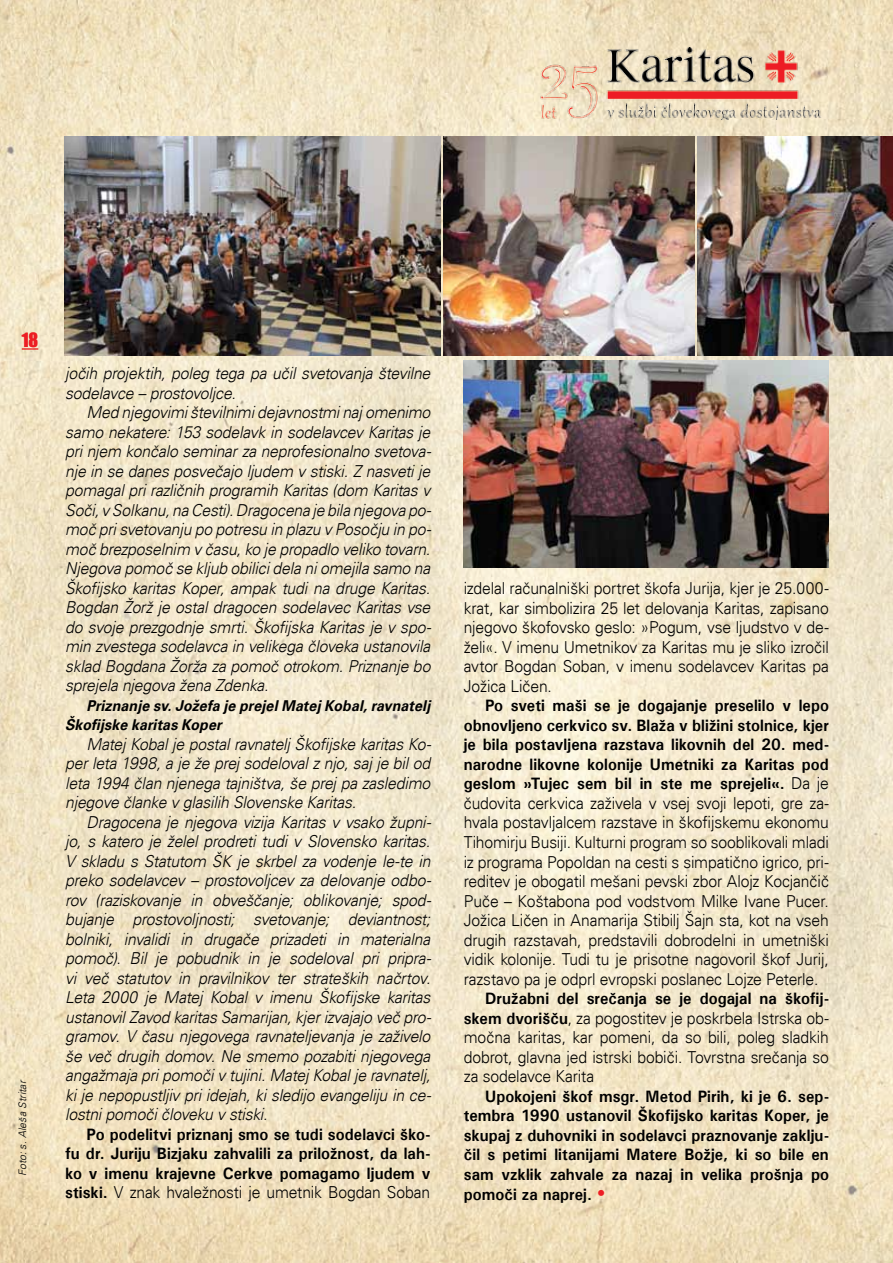
<style>
.page{position:relative;width:893px;height:1263px;background:#fff}
.page>*{position:absolute;margin:0;border:0;box-sizing:border-box;transform-origin:0 0}
.t1{font:18px "Impact";color:#ed1d24}
.t2{font:italic 300 16.5px/19.5px "Univers";letter-spacing:-.01em;color:#000;text-align:justify;scale:.95 1}
.t3{font:300 16.5px/19.5px "Univers";letter-spacing:-.01em;color:#000;text-align:justify;scale:.95 1}
.t4{font:700 16.5px/19.6px "Univers";letter-spacing:.005em;color:#000;text-align:justify;scale:.95 1}
.t5{font:italic 700 15px/19.5px "Univers";letter-spacing:.005em;color:#000;scale:.95 1}
.t6{font:italic 300 10.5px "Univers";color:#000}
.s1{font-weight:300}
.s2{font-weight:700}
.s3{font-weight:300;font-size:16.65px;color:#ed1d24}
</style>
<div class="page">
<img style="left:0;top:0;width:893px;height:1263px">
<svg style="left:22px;top:348px;width:16px;height:1px"></svg>
<img style="left:518px;top:48px;width:311px;height:72px">
<img style="left:444px;top:136px;width:250px;height:219px">
<img style="left:697px;top:136px;width:196px;height:219px">
<img style="left:64px;top:136px;width:376px;height:219px">
<img style="left:464px;top:360px;width:365px;height:207px">
<p class="t1" style="left:22px;top:326px;width:18px">18</p>
<p class="t6" style="left:16px;top:1176px;width:98px;rotate:-90deg">Foto: s. Aleša Stritar</p>
<p class="t2" style="left:65px;top:363px;width:386px">jočih projektih, poleg tega pa učil svetovanja številne sodelavce – prostovoljce.</p>
<p class="t2" style="left:65px;top:402px;width:387px;text-indent:21px">Med njegovimi številnimi dejavnostmi naj omenimo samo nekatere: 153 sodelavk in sodelavcev Karitas je pri njem končalo seminar za neprofesionalno svetova&shy;nje in se danes posvečajo ljudem v stiski. Z nasveti je pomagal pri različnih programih Karitas (dom Karitas v Soči, v Solkanu, na Cesti). Dragocena je bila njegova po&shy;moč pri svetovanju po potresu in plazu v Posočju in po&shy;moč brezposelnim v času, ko je propadlo veliko tovarn.<br>Njegova pomoč se kljub obilici dela ni omejila samo na Škofijsko karitas Koper, ampak tudi na druge Karitas.<br>Bogdan Žorž je ostal dragocen sodelavec Karitas vse do svoje prezgodnje smrti. Škofijska Karitas je v spo&shy;min zvestega sodelavca in velikega človeka ustanovila sklad Bogdana Žorža za pomoč otrokom. Priznanje bo sprejela njegova žena Zdenka.</p>
<p class="t5" style="left:65px;top:696px;width:386px;text-indent:21px">Priznanje sv. Jožefa je prejel Matej Kobal, ravnatelj<br>Škofijske karitas Koper</p>
<p class="t2" style="left:65px;top:734px;width:387px;text-indent:21px">Matej Kobal je postal ravnatelj Škofijske karitas Ko&shy;per leta 1998, a je že prej sodeloval z njo, saj je bil od leta 1994 član njenega tajništva, še prej pa zasledimo njegove članke v glasilih Slovenske Karitas.</p>
<p class="t2" style="left:65px;top:812px;width:387px;text-indent:21px">Dragocena je njegova vizija Karitas v vsako župni&shy;jo, s katero je želel prodreti tudi v Slovensko karitas.<br>V skladu s Statutom ŠK je skrbel za vodenje le-te in preko sodelavcev – prostovoljcev za delovanje odbo&shy;rov (raziskovanje in obveščanje; oblikovanje; spod&shy;bujanje prostovoljnosti; svetovanje; deviantnost; bolniki, invalidi in drugače prizadeti in materialna pomoč). Bil je pobudnik in je sodeloval pri pripra&shy;vi več statutov in pravilnikov ter strateških načrtov.<br>Leta 2000 je Matej Kobal v imenu Škofijske karitas ustanovil Zavod karitas Samarijan, kjer izvajajo več pro&shy;gramov. V času njegovega ravnateljevanja je zaživelo še več drugih domov. Ne smemo pozabiti njegovega angažmaja pri pomoči v tujini. Matej Kobal je ravnatelj, ki je nepopustljiv pri idejah, ki sledijo evangeliju in ce&shy;lostni pomoči človeku v stiski.</p>
<p class="t4" style="left:65px;top:1124px;width:386px;text-indent:21px">Po podelitvi priznanj smo se tudi sodelavci ško&shy;fu dr. Juriju Bizjaku zahvalili za priložnost, da lah&shy;ko v imenu krajevne Cerkve pomagamo ljudem v stiski. <span class="s1">V znak hvaležnosti je umetnik Bogdan Soban</span></p>
<p class="t3" style="left:464px;top:579px;width:386px">izdelal računalniški portret škofa Jurija, kjer je 25.000- krat, kar simbolizira 25 let delovanja Karitas, zapisano njegovo škofovsko geslo: »Pogum, vse ljudstvo v de&shy;želi«. V imenu Umetnikov za Karitas mu je sliko izročil avtor Bogdan Soban, v imenu sodelavcev Karitas pa Jožica Ličen.</p>
<p class="t3" style="left:464px;top:696px;width:386px;text-indent:21px"><span class="s2">Po sveti maši se je dogajanje preselilo v lepo obnovljeno cerkvico sv. Blaža v bližini stolnice, kjer je bila postavljena razstava likovnih del 20. med&shy;narodne likovne kolonije Umetniki za Karitas pod geslom »Tujec sem bil in ste me sprejeli«.</span> Da je čudovita cerkvica zaživela v vsej svoji lepoti, gre za&shy;hvala postavljalcem razstave in škofijskemu ekonomu Tihomirju Busiji. Kulturni program so sooblikovali mladi iz programa Popoldan na cesti s simpatično igrico, pri&shy;reditev je obogatil mešani pevski zbor Alojz Kocjančič Puče – Koštabona pod vodstvom Milke Ivane Pucer.<br>Jožica Ličen in Anamarija Stibilj Šajn sta, kot na vseh drugih razstavah, predstavili dobrodelni in umetniški vidik kolonije. Tudi tu je prisotne nagovoril škof Jurij, razstavo pa je odprl evropski poslanec Lojze Peterle.</p>
<p class="t3" style="left:464px;top:988px;width:386px;text-indent:21px"><span class="s2">Družabni del srečanja se je dogajal na škofij&shy;skem dvorišču</span>, za pogostitev je poskrbela Istrska ob&shy;močna karitas, kar pomeni, da so bili, poleg sladkih dobrot, glavna jed istrski bobiči. Tovrstna srečanja so za sodelavce Karita</p>
<p class="t4" style="left:464px;top:1086px;width:386px;text-indent:21px">Upokojeni škof msgr. Metod Pirih, ki je 6. sep&shy;tembra 1990 ustanovil Škofijsko karitas Koper, je skupaj z duhovniki in sodelavci praznovanje zaklju&shy;čil s petimi litanijami Matere Božje, ki so bile en sam vzklik zahvale za nazaj in velika prošnja po pomoči za naprej. <span class="s3">•</span></p>
</div>
